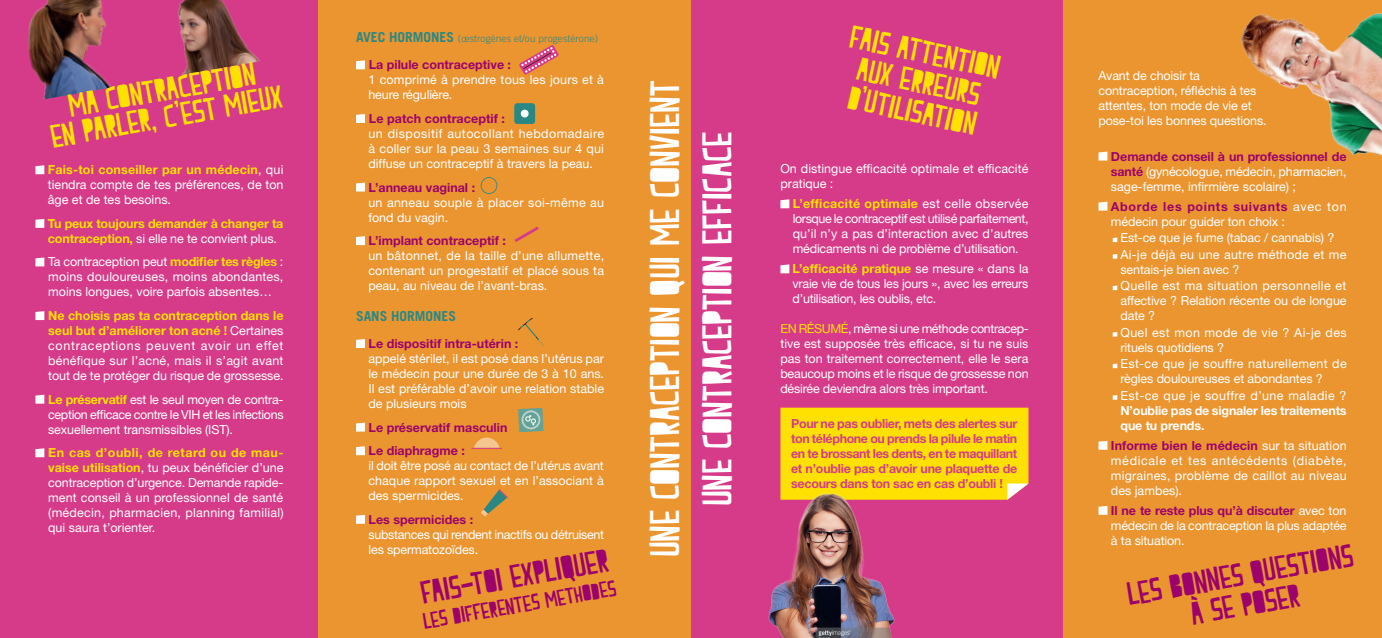
<style>
.page{position:relative;width:1382px;height:638px;background:#fff}
.page>*{position:absolute;margin:0;border:0;box-sizing:border-box;transform-origin:0 0}
.t1{font:41.25px "Peach Milk";letter-spacing:-.005em;color:#fff}
.t2{font:32.12px/30px "Peach Milk";color:#ffe101;text-align:center}
.t3{font:32.12px/30px "Peach Milk";color:#9c026c;text-align:center}
.t4{font:22.5px "Peach Milk";color:#9c026c}
.t5{font:700 13.75px "Trade Gothic LT Std";color:#298884}
.t6{font:12.5px/15px "Helvetica Neue LT Std";color:#fff;text-align:justify}
.t7{font:700 12.5px/15px "Helvetica Neue LT Std";letter-spacing:-.02em;color:#d63b89;text-align:justify}
.t8{font:700 12.5px/23.6px "Helvetica Neue LT Std";color:#9c026c}
.t9{font:12.5px/15px "Helvetica Neue LT Std";letter-spacing:-.02em;color:#fff}
.t10{font:12.5px/16.5px "Helvetica Neue LT Std";letter-spacing:.03em;color:#fff}
.t11{font:700 12.5px/15px "Helvetica Neue LT Std";letter-spacing:-.01em;color:#ffe101}
.t12{font:12.5px/15px "Helvetica Neue LT Std";letter-spacing:-.025em;color:#fff}
.t13{font:700 12.5px/15px "Helvetica Neue LT Std";letter-spacing:-.015em;color:#fff}
.t14{font:12.5px/15px "Helvetica Neue LT Std";letter-spacing:.02em;color:#fff}
.t15{font:12.5px "Helvetica Neue LT Std";letter-spacing:.035em;color:#fff}
.t16{font:300 10px "Trade Gothic LT Std";letter-spacing:.01em;color:#298884}
.s1{font-weight:700;color:#ffe101}
.s2{font-weight:400;color:#fff}
.s3{font-weight:700;font-size:13.75px}
.s4{color:#ffe101}
.s5{font-weight:700;color:#9c026c}
</style>
<div class="page">
<div style="left:0;top:0;width:319px;height:638px;background:#d63b89"></div>
<div style="left:319px;top:0;width:372px;height:638px;background:#eb9531"></div>
<div style="left:691px;top:0;width:372px;height:638px;background:#d63b89"></div>
<svg style="left:780px;top:199px;width:9px;height:9px"></svg>
<svg style="left:780px;top:264px;width:9px;height:9px"></svg>
<div style="left:1063px;top:0;width:319px;height:638px;background:#eb9531"></div>
<svg style="left:1098px;top:152px;width:9px;height:9px"></svg>
<svg style="left:1098px;top:202px;width:9px;height:9px"></svg>
<svg style="left:1113px;top:237px;width:4px;height:5px"></svg>
<svg style="left:1113px;top:254px;width:4px;height:5px"></svg>
<svg style="left:1113px;top:285px;width:4px;height:5px"></svg>
<svg style="left:1113px;top:332px;width:4px;height:5px"></svg>
<svg style="left:1113px;top:363px;width:4px;height:5px"></svg>
<svg style="left:1113px;top:395px;width:4px;height:5px"></svg>
<svg style="left:1098px;top:441px;width:9px;height:9px"></svg>
<svg style="left:1098px;top:506px;width:9px;height:9px"></svg>
<svg style="left:35px;top:165px;width:9px;height:9px"></svg>
<svg style="left:35px;top:219px;width:9px;height:9px"></svg>
<svg style="left:35px;top:257px;width:9px;height:9px"></svg>
<svg style="left:35px;top:311px;width:9px;height:9px"></svg>
<svg style="left:35px;top:395px;width:9px;height:9px"></svg>
<svg style="left:35px;top:448px;width:9px;height:9px"></svg>
<img style="left:1240px;top:13px;width:142px;height:144px">
<div style="left:780px;top:408px;width:248px;height:92px;background:#ffe101"></div>
<svg style="left:356px;top:60px;width:9px;height:9px"></svg>
<svg style="left:356px;top:114px;width:9px;height:9px"></svg>
<svg style="left:356px;top:183px;width:9px;height:8px"></svg>
<svg style="left:356px;top:236px;width:9px;height:9px"></svg>
<svg style="left:356px;top:339px;width:9px;height:9px"></svg>
<svg style="left:356px;top:423px;width:9px;height:8px"></svg>
<svg style="left:356px;top:446px;width:9px;height:9px"></svg>
<svg style="left:356px;top:515px;width:9px;height:9px"></svg>
<img style="left:28px;top:0;width:232px;height:100px">
<svg style="left:519px;top:45px;width:40px;height:30px"></svg>
<svg style="left:518px;top:318px;width:25px;height:27px"></svg>
<svg style="left:514px;top:226px;width:25px;height:16px"></svg>
<svg style="left:481px;top:177px;width:16px;height:17px"></svg>
<svg style="left:481px;top:489px;width:27px;height:27px"></svg>
<svg style="left:474px;top:438px;width:25px;height:10px"></svg>
<hr style="left:471px;top:448px;width:31px;height:1px;background:#d63b89">
<div style="left:514px;top:103px;width:21px;height:21px;background:#298884;border-radius:3px"></div>
<svg style="left:520px;top:109px;width:9px;height:9px"></svg>
<svg style="left:517px;top:408px;width:27px;height:24px"></svg>
<img style="left:768px;top:483px;width:139px;height:155px">
<h2 class="t2" style="left:44px;top:96px;width:237px;line-height:27.1px;rotate:-10deg">mA CONTRACEPTION<br>EN PARLER, C’EST MIEUX</h2>
<p class="t6" style="left:48px;top:162px;width:237px"><span class="s1">Fais-toi conseiller par un médecin</span>, qui tiendra compte de tes préférences, de ton âge et de tes besoins.</p>
<p class="t11" style="left:48px;top:216px;width:237px">Tu peux toujours demander à changer ta contraception, <span class="s2">si elle ne te convient plus.</span></p>
<p class="t6" style="left:48px;top:254px;width:237px">Ta contraception peut <span class="s1">modifier tes règles</span> : moins douloureuses, moins abondantes, moins longues, voire parfois absentes…</p>
<p class="t6" style="left:48px;top:308px;width:237px"><span class="s1">Ne choisis pas ta contraception dans le seul but d’améliorer ton acné !</span> Certaines contraceptions peuvent avoir un effet bénéfique sur l’acné, mais il s’agit avant tout de te protéger du risque de grossesse.</p>
<p class="t9" style="left:48px;top:391px;width:237px"><span class="s1">Le préservatif</span> est le seul moyen de contra-- ception efficace contre le VIH et les infections sexuellement transmissibles (IST).</p>
<p class="t6" style="left:48px;top:445px;width:237px"><span class="s1">En cas d’oubli, de retard ou de mau&shy;vaise utilisation</span>, tu peux bénéficier d’une contraception d’urgence. Demande rapide&shy;ment conseil à un professionnel de santé (médecin, pharmacien, planning familial) qui saura t’orienter.</p>
<p class="t16" style="left:356px;top:33px;width:244px"><span class="s3">AVEC HORMONES</span> (œstrogènes et/ou progestérone)</p>
<p class="t8" style="left:369px;top:53px;width:144px">La pilule contraceptive :</p>
<p class="t6" style="left:368px;top:72px;width:237px">1 comprimé à prendre tous les jours et à heure régulière.</p>
<p class="t8" style="left:369px;top:106px;width:138px">Le patch contraceptif :</p>
<p class="t6" style="left:368px;top:126px;width:237px">un dispositif autocollant hebdomadaire à coller sur la peau 3 semaines sur 4 qui diffuse un contraceptif à travers la peau.</p>
<p class="t8" style="left:369px;top:175px;width:108px">L’anneau vaginal :</p>
<p class="t14" style="left:368px;top:194px;width:237px">un anneau souple à placer soi-même au fond du vagin.</p>
<p class="t8" style="left:369px;top:229px;width:139px">L’implant contraceptif :</p>
<p class="t6" style="left:368px;top:248px;width:237px">un bâtonnet, de la taille d’une allumette, contenant un progestatif et placé sous ta peau, au niveau de l’avant-bras.</p>
<p class="t5" style="left:356px;top:307px;width:102px">SANS HORMONES</p>
<p class="t8" style="left:369px;top:331px;width:151px">Le dispositif intra-utérin :</p>
<p class="t6" style="left:368px;top:351px;width:237px">appelé stérilet, il est posé dans l’utérus par le médecin pour une durée de 3 à 10 ans.<br>Il est préférable d’avoir une relation stable de plusieurs mois</p>
<p class="t8" style="left:369px;top:415px;width:140px">Le préservatif masculin<br>Le diaphragme :</p>
<p class="t6" style="left:368px;top:458px;width:237px">il doit être posé au contact de l’utérus avant chaque rapport sexuel et en l’associant à des spermicides.</p>
<p class="t8" style="left:369px;top:507px;width:106px">Les spermicides :</p>
<p class="t12" style="left:368px;top:527px;width:237px">substances qui rendent inactifs ou détruisent les spermatozoïdes.</p>
<h2 class="t3" style="left:418px;top:578px;width:192px;rotate:-10deg">FAIS-TOI EXPLIQUER</h2>
<h3 class="t4" style="left:421px;top:609px;width:197px;rotate:-10deg">LES DIFFERENTES METHODES</h3>
<h1 class="t1" style="left:641px;top:557px;width:478px;rotate:-90deg">Une contraception qui me convient</h1>
<h1 class="t1" style="left:693px;top:506px;width:376px;rotate:-90deg">Une contraception efficace</h1>
<h2 class="t2" style="left:853px;top:21px;width:154px;rotate:12deg">FAIS ATTENTION<br>AUX ERREURS<br>D’UTILISATION</h2>
<p class="t6" style="left:780px;top:161px;width:250px">On distingue efficacité optimale et efficacité pratique :</p>
<p class="t6" style="left:793px;top:196px;width:237px"><span class="s1">L’efficacité optimale</span> est celle observée lorsque le contraceptif est utilisé parfaitement, qu’il n’y a pas d’interaction avec d’autres médicaments ni de problème d’utilisation.</p>
<p class="t6" style="left:793px;top:261px;width:237px"><span class="s1">L’efficacité pratique</span> se mesure « dans la vraie vie de tous les jours », avec les erreurs d’utilisation, les oublis, etc.</p>
<p class="t6" style="left:780px;top:320px;width:250px"><span class="s4">EN RÉSUMÉ</span>, même si une méthode contracep&shy;tive est supposée très efficace, si tu ne suis pas ton traitement correctement, elle le sera beaucoup moins et le risque de grossesse non désirée deviendra alors très important.</p>
<p class="t7" style="left:791px;top:416px;width:228px">Pour ne pas oublier, mets des alertes sur ton téléphone ou prends la pilule le matin en te brossant les dents, en te maquillant et n’oublie pas d’avoir une plaquette de secours dans ton sac en cas d’oubli !</p>
<p class="t6" style="left:1098px;top:68px;width:170px;text-align:left">Avant de choisir ta contraception, réfléchis à tes attentes, ton mode de vie et pose-toi les bonnes questions.</p>
<p class="t6" style="left:1111px;top:148px;width:237px"><span class="s5">Demande conseil à un professionnel de santé</span> (gynécologue, médecin, pharmacien, sage-femme, infirmière scolaire) ;</p>
<p class="t6" style="left:1111px;top:198px;width:237px"><span class="s5">Aborde les points suivants</span> avec ton médecin pour guider ton choix :</p>
<p class="t6" style="left:1120px;top:229px;width:227px;line-height:16.5px">Est-ce que je fume (tabac / cannabis) ?<br>Ai-je déjà eu une autre méthode et me</p>
<p class="t10" style="left:1120px;top:261px;width:228px">sentais-je bien avec ?<br>Quelle est ma situation personnelle et</p>
<p class="t6" style="left:1120px;top:293px;width:228px">affective ? Relation récente ou de longue date ?</p>
<p class="t10" style="left:1120px;top:324px;width:228px;line-height:15px">Quel est mon mode de vie ? Ai-je des rituels quotidiens ?</p>
<p class="t6" style="left:1120px;top:356px;width:228px">Est-ce que je souffre naturellement de règles douloureuses et abondantes ?</p>
<p class="t15" style="left:1120px;top:388px;width:228px">Est-ce que je souffre d’une maladie ?</p>
<p class="t13" style="left:1120px;top:402px;width:228px">N’oublie pas de signaler les traitements que tu prends.</p>
<p class="t6" style="left:1111px;top:437px;width:237px"><span class="s5">Informe bien le médecin</span> sur ta situation médicale et tes antécédents (diabète, migraines, problème de caillot au niveau des jambes).</p>
<p class="t6" style="left:1111px;top:503px;width:237px"><span class="s5">Il ne te reste plus qu’à discuter</span> avec ton médecin de la contraception la plus adaptée à ta situation.</p>
<h2 class="t3" style="left:1125px;top:579px;width:231px;rotate:-10deg">les bonnes questions à se poser</h2>
</div>
